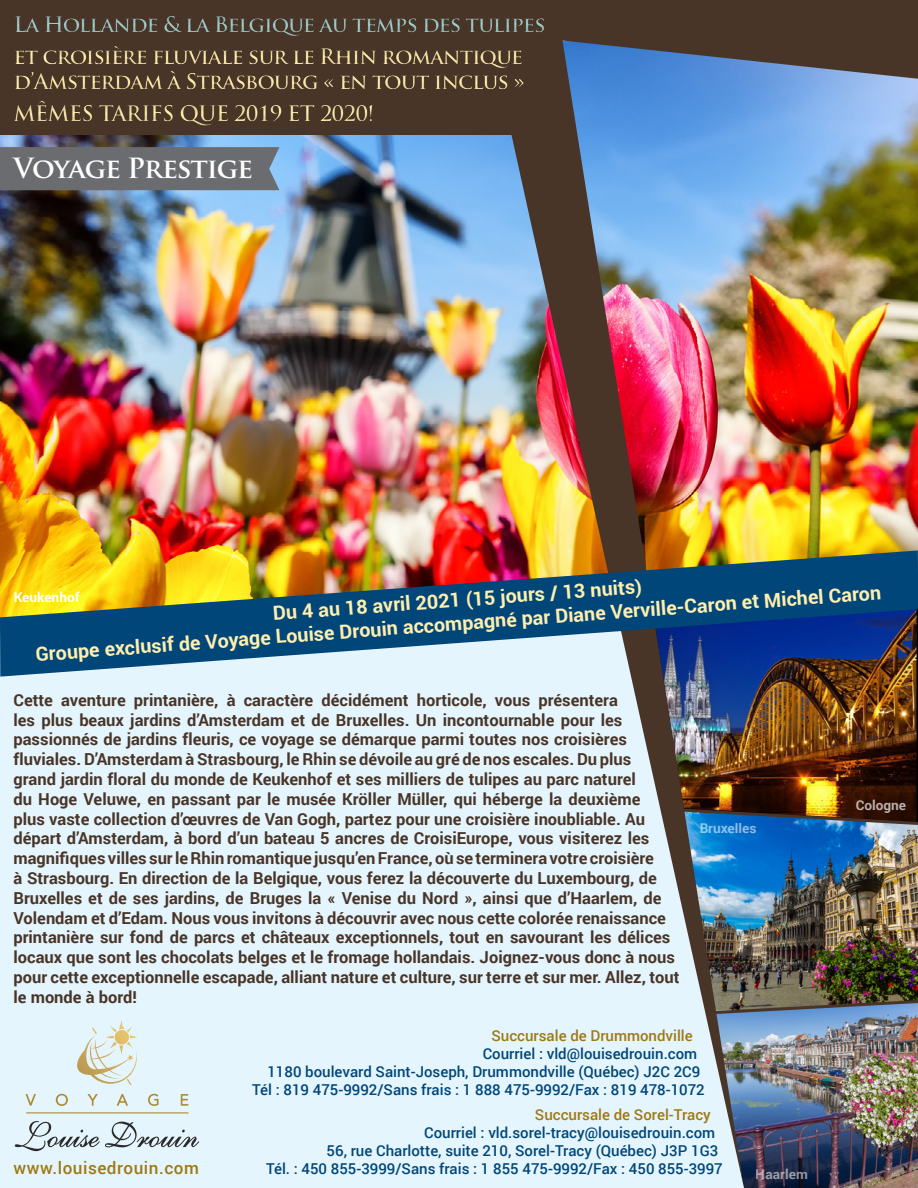
<style>
.page{position:relative;width:918px;height:1188px;background:#fff}
.page>*{position:absolute;margin:0;border:0;box-sizing:border-box;transform-origin:0 0}
.t1{font:700 27.15px "Trajan Pro";letter-spacing:-.04em;color:#fff}
.t2{font:700 21px/25.2px "Trajan Pro";letter-spacing:-.05em;color:#ffefae}
.t3{font:700 21px "Trajan Pro";letter-spacing:-.05em;color:#a3cfcc}
.t4{font:700 19.5px/23.4px "Roboto";color:#ffefae;text-align:center}
.t5{font:500 17.1px "Roboto";letter-spacing:.03em;color:#9e7812}
.t6{font:700 16.5px/19.8px "Roboto";color:#493528}
.t7{font:500 15px/18px "Roboto";color:#004678;text-align:right}
.t8{font:500 15px "Roboto";color:#9e7812}
.t9{font:700 13.5px "Roboto";color:#fff}
</style>
<div class="page">
<img style="left:0;top:0;width:918px;height:1188px">
<img style="left:0;top:550px;width:918px;height:127px">
<svg style="left:25px;top:1094px;width:163px;height:12px;background:#dbe6e0"></svg>
<svg style="left:15px;top:1121px;width:184px;height:30px;background:#c5d3da"></svg>
<svg style="left:75px;top:1020px;width:62px;height:65px;background:#dfe5db"></svg>
<hr style="left:26px;top:1112px;width:163px;height:1px;background:#ab8c31">
<div style="left:7px;top:11px;width:552px;height:134px;background:#000;opacity:.5"></div>
<div style="left:0;top:147px;width:279px;height:43px;background:#6b6c6f"></div>
<p class="t3" style="left:14px;top:12px;width:534px">La Hollande &amp; la Belgique au temps des tulipes</p>
<p class="t2" style="left:14px;top:44px;width:513px">et croisière fluviale sur le Rhin romantique d’Amsterdam à Strasbourg « en tout inclus »</p>
<p class="t2" style="left:14px;top:101px;width:362px">MÊMES TARIFS QUE 2019 ET 2020!</p>
<h1 class="t1" style="left:13px;top:151px;width:241px">Voyage Prestige</h1>
<p class="t4" style="left:33px;top:617px;width:849px;rotate:-4deg">Du 4 au 18 avril 2021 (15 jours / 13 nuits)<br>Groupe exclusif de Voyage Louise Drouin accompagné par Diane Verville-Caron et Michel Caron</p>
<p class="t9" style="left:14px;top:587px;width:68px">Keukenhof</p>
<p class="t6" style="left:14px;top:689px;width:667px">Cette aventure printanière, à caractère décidément horticole, vous présentera<br>les plus beaux jardins d’Amsterdam et de Bruxelles. Un incontournable pour les passionnés de jardins fleuris, ce voyage se démarque parmi toutes nos croisières fluviales. D’Amsterdam à Strasbourg, le Rhin se dévoile au gré de nos escales. Du plus<br>grand jardin floral du monde de Keukenhof et ses milliers de tulipes au parc naturel<br>du Hoge Veluwe, en passant par le musée Kröller Müller, qui héberge la deuxième<br>plus vaste collection d’œuvres de Van Gogh, partez pour une croisière inoubliable. Au départ d’Amsterdam, à bord d’un bateau 5 ancres de CroisiEurope, vous visiterez les magnifiques villes sur le Rhin romantique jusqu’en France, où se terminera votre croisière<br>à Strasbourg. En direction de la Belgique, vous ferez la découverte du Luxembourg, de Bruxelles et de ses jardins, de Bruges la « Venise du Nord », ainsi que d’Haarlem, de Volendam et d’Edam. Nous vous invitons à découvrir avec nous cette colorée renaissance printanière sur fond de parcs et châteaux exceptionnels, tout en savourant les délices locaux que sont les chocolats belges et le fromage hollandais. Joignez-vous donc à nous pour cette exceptionnelle escapade, alliant nature et culture, sur terre et sur mer. Allez, tout le monde à bord!</p>
<p class="t9" style="left:699px;top:819px;width:59px">Bruxelles</p>
<p class="t8" style="left:491px;top:1025px;width:203px">Succursale de Drummondville</p>
<p class="t7" style="left:483px;top:1044px;width:216px">Courriel : vld@louisedrouin.com</p>
<p class="t7" style="left:267px;top:1062px;width:434px">1180 boulevard Saint-Joseph, Drummondville (Québec) J2C 2C9</p>
<p class="t7" style="left:252px;top:1080px;width:454px">Tél : 819 475‑9992/Sans frais : 1 888 475‑9992/Fax : 819 478‑1072</p>
<p class="t8" style="left:535px;top:1104px;width:177px">Succursale de Sorel‑Tracy</p>
<p class="t7" style="left:327px;top:1123px;width:393px">Courriel : vld.sorel‑tracy@louisedrouin.com<br>56, rue Charlotte, suite 210, Sorel‑Tracy (Québec) J3P 1G3</p>
<p class="t5" style="left:14px;top:1156px;width:187px">www.louisedrouin.com</p>
<p class="t7" style="left:266px;top:1159px;width:458px">Tél. : 450 855‑3999/Sans frais : 1 855 475‑9992/Fax : 450 855‑3997</p>
<p class="t9" style="left:756px;top:1165px;width:54px">Haarlem</p>
<p class="t9" style="left:856px;top:796px;width:52px">Cologne</p>
</div>
